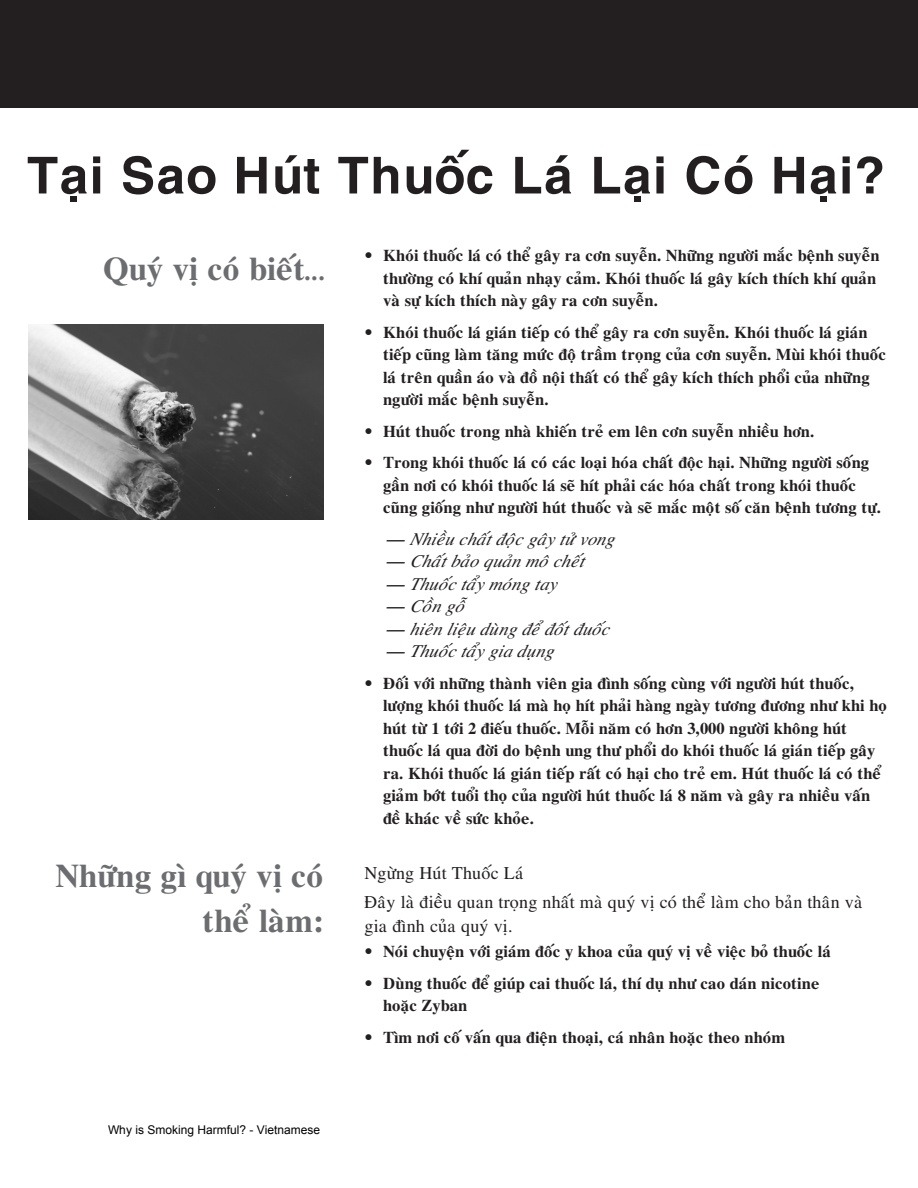
<style>
.page{position:relative;width:918px;height:1188px;background:#fff}
.page>*{position:absolute;margin:0;border:0;box-sizing:border-box;transform-origin:0 0}
.t1{font:700 51px "VNI Helve";color:#231f20}
.t2{font:700 33px/45px "VNI Times";color:#6c6d70;text-align:right}
.t3{font:italic 18px "VNI Times";color:#231f20}
.t4{font:18px/28.5px "VNI Times";color:#231f20}
.t5{font:700 16.5px/22.5px "VNI Times";color:#231f20}
.t6{font:12px "Arial";color:#000}
.s1{font-family:"Times";font-weight:800}
.s2{font-family:"Times";font-weight:600}
</style>
<div class="page">
<div style="left:0;top:0;width:918px;height:108px;background:#231f20"></div>
<img style="left:29px;top:324px;width:295px;height:195px">
<h1 class="t1" style="left:27px;top:156px;width:861px">Taïi Sao Huùt Thuoác Laù Laïi Coù Haïi?</h1>
<h2 class="t2" style="left:103px;top:250px;width:222px">Quyù vò coù bieát…</h2>
<h2 class="t2" style="left:55px;top:857px;width:270px">Nhöõng gì quyù vò coù theå laøm:</h2>
<p class="t6" style="left:108px;top:1122px;width:214px">Why is Smoking Harmful? - Vietnamese</p>
<p class="t5" style="left:383px;top:246px;width:498px;text-indent:-19px"><span class="s1">•</span> Khoùi thuoác laù coù theå gaây ra côn suyeãn. Nhöõng ngöôøi maéc beänh suyeãn thöôøng coù khí quaûn nhaïy caûm. Khoùi thuoác laù gaây kích thích khí quaûn vaø söï kích thích naøy gaây ra côn suyeãn.</p>
<p class="t5" style="left:383px;top:323px;width:505px;text-indent:-19px"><span class="s1">•</span> Khoùi thuoác laù giaùn tieáp coù theå gaây ra côn suyeãn. Khoùi thuoác laù giaùn tieáp cuõng laøm taêng möùc ñoä traàm troïng cuûa côn suyeãn. Muøi khoùi thuoác laù treân quaàn aùo vaø ñoà noäi thaát coù theå gaây kích thích phoåi cuûa nhöõng ngöôøi maéc beänh suyeãn.</p>
<p class="t5" style="left:365px;top:422px;width:451px"><span class="s1">•</span> Huùt thuoác trong nhaø khieán treû em leân côn suyeãn nhieàu hôn.</p>
<p class="t5" style="left:383px;top:453px;width:499px;text-indent:-19px"><span class="s1">•</span> Trong khoùi thuoác laù coù caùc loaïi hoùa chaát ñoäc haïi. Nhöõng ngöôøi soáng gaàn nôi coù khoùi thuoác laù seõ hít phaûi caùc hoùa chaát trong khoùi thuoác cuõng gioáng nhö ngöôøi huùt thuoác vaø seõ maéc moät soácaên beänh töông töï.</p>
<p class="t3" style="left:387px;top:532px;width:229px"><span class="s2">—</span> Nhieàu chaát ñoäc g aây töû vong</p>
<p class="t3" style="left:387px;top:555px;width:202px"><span class="s2">—</span> Chaát baû o quaû n moâ cheát</p>
<p class="t3" style="left:387px;top:577px;width:172px"><span class="s2">—</span> Thuoác taåy moù ng tay</p>
<p class="t3" style="left:387px;top:600px;width:82px"><span class="s2">—</span> Coàn goã</p>
<p class="t3" style="left:387px;top:622px;width:227px"><span class="s2">—</span> hieâ n lieäu duø ng ñeå ñoát ñuoác</p>
<p class="t3" style="left:387px;top:645px;width:168px"><span class="s2">—</span> Thuoác taåy g ia duïng</p>
<p class="t5" style="left:383px;top:674px;width:506px;text-indent:-19px"><span class="s1">•</span> Ñoái vôùi nhöõng thaønh vieân gia ñình soáng cuøng vôùi ngöôøi huùt thuoác, löôïng khoùi thuoác laù maø hoï hít phaûi haøng ngaøy töông ñöông nhö khi hoï huùt töø 1 tôùi 2 ñieáu thuoác. Moãi naêm coù hôn 3,000 ngöôøi khoâng huùt thuoác laù qua ñôøi do beänh ung thö phoåi do khoùi thuoác laù giaùn tieáp gaây ra. Khoùi thuoác laù giaùn tieáp raát coù haïi cho treû em. Huùt thuoác laù coù theå giaûm bôùt tuoåi thoï cuûa ngöôøi huùt thuoác laù 8 naêm vaø gaây ra nhieàu vaán ñeà khaùc veà söùc khoûe.</p>
<p class="t4" style="left:365px;top:861px;width:500px">Ngöøng Huùt Thuoác Laù<br>Ñaây laø ñieàu quan troïng nhaát maø quyù vò coù theå laøm cho baûn thaân vaø</p>
<p class="t4" style="left:365px;top:913px;width:150px">gia ñình cuûa quyù vò.</p>
<p class="t5" style="left:365px;top:942px;width:468px"><span class="s1">•</span> Noùi chuyeän vôùi giaùm ñoác y khoa cuûa quyù vò veà vieäc boû thuoác laù</p>
<p class="t5" style="left:383px;top:974px;width:438px;text-indent:-19px"><span class="s1">•</span> Duøng thuoác ñeå giuùp cai thuoác laù, thí duï nhö cao daùn nicotine hoaëc Zyban</p>
<p class="t5" style="left:365px;top:1028px;width:422px"><span class="s1">•</span> Tìm nôi coávaán qua ñieän thoaïi, caù nhaân hoaëc theo nhoùm</p>
</div>
